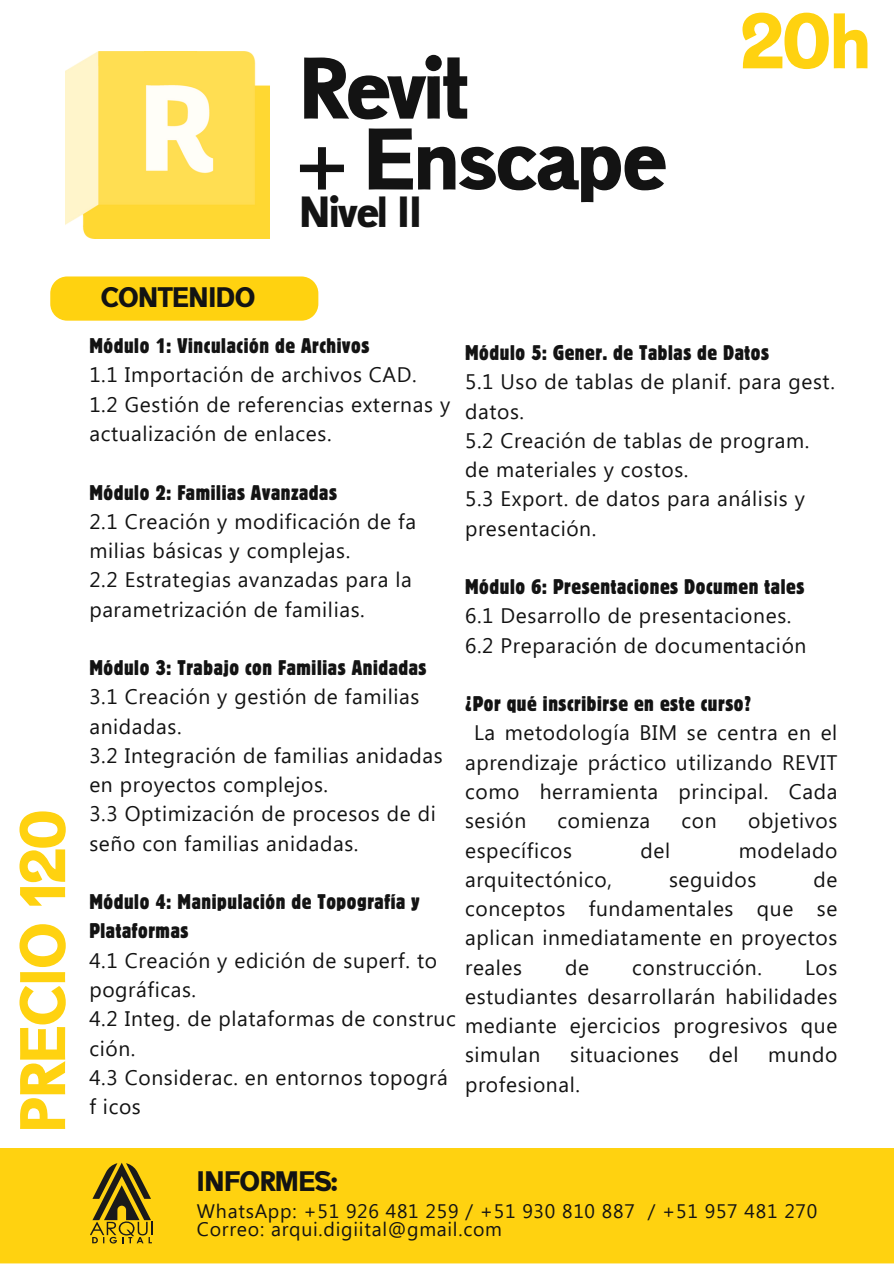
<style>
.page{position:relative;width:894px;height:1264px;background:#fff}
.page>*{position:absolute;margin:0;border:0;box-sizing:border-box;transform-origin:0 0}
.t1{font:83.4px/70.8px "Maximum Impact";color:#131313}
.t2{font:75px "Maximum Impact";color:#ffd210}
.t3{font:61.5px "Maximum Impact";color:#ffd210}
.t4{font:41.7px "Maximum Impact";color:#131313}
.t5{font:27px "Maximum Impact";color:#131313}
.t6{font:21px/29.2px "Segoe UI";letter-spacing:.03em;color:#131313}
.t7{font:condensed 21px/29.2px "Block W1 G";letter-spacing:.03em;color:#131313}
.t8{font:19.5px "Segoe UI";letter-spacing:.035em;color:#131313}
</style>
<div class="page">
<div style="left:50px;top:276px;width:268px;height:45px;background:#ffd210"></div>
<div style="left:0;top:1148px;width:893px;height:115px;background:#ffd210"></div>
<svg style="left:90px;top:1162px;width:62px;height:81px;background:#a48813"></svg>
<img style="left:66px;top:52px;width:204px;height:187px">
<p class="t3" style="left:7px;top:1132px;width:324px;rotate:-90deg">PRECIO 120</p>
<p class="t5" style="left:101px;top:281px;width:156px">CONTENIDO</p>
<p class="t1" style="left:300px;top:56px;width:367px">Revit<br>+ Enscape</p>
<p class="t4" style="left:300px;top:187px;width:123px">Nivel II</p>
<h5 class="t2" style="left:741px;top:-3px;width:130px">20h</h5>
<p class="t7" style="left:89px;top:331px;width:281px">Módulo 1: Vinculación de Archivos</p>
<h2 class="t6" style="left:89px;top:359px;width:329px">1.1 Importación de archivos CAD.</h2>
<h1 class="t6" style="left:89px;top:388px;width:362px">1.2 Gestión de referencias externas y actualización de enlaces.</h1>
<h4 class="t7" style="left:89px;top:477px;width:249px">Módulo 2: Familias Avanzadas</h4>
<h5 class="t6" style="left:89px;top:505px;width:328px">2.1 Creación y modificación de fa milias básicas y complejas.</h5>
<h3 class="t6" style="left:89px;top:564px;width:324px">2.2 Estrategias avanzadas para la parametrización de familias.</h3>
<p class="t7" style="left:89px;top:652px;width:338px">Módulo 3: Trabajo con Familias Anidadas</p>
<p class="t6" style="left:89px;top:681px;width:331px">3.1 Creación y gestión de familias anidadas.</p>
<p class="t6" style="left:89px;top:739px;width:355px">3.2 Integración de familias anidadas en proyectos complejos.</p>
<p class="t6" style="left:89px;top:798px;width:348px">3.3 Optimización de procesos de di seño con familias anidadas.</p>
<p class="t7" style="left:89px;top:886px;width:331px">Módulo 4: Manipulación de Topografía y<br>Plataformas</p>
<p class="t6" style="left:89px;top:944px;width:349px">4.1 Creación y edición de superf. to pográficas.</p>
<p class="t6" style="left:89px;top:1002px;width:368px">4.2 Integ. de plataformas de construc ción.</p>
<p class="t6" style="left:89px;top:1061px;width:360px">4.3 Considerac. en entornos topográ f icos</p>
<p class="t7" style="left:465px;top:338px;width:305px">Módulo 5: Gener. de Tablas de Datos</p>
<p class="t6" style="left:465px;top:366px;width:371px">5.1 Uso de tablas de planif. para gest. datos.</p>
<p class="t6" style="left:465px;top:424px;width:345px">5.2 Creación de tablas de program. de materiales y costos.</p>
<p class="t6" style="left:465px;top:483px;width:341px">5.3 Export. de datos para análisis y presentación.</p>
<p class="t7" style="left:465px;top:572px;width:340px">Módulo 6: Presentaciones Documen tales</p>
<p class="t6" style="left:465px;top:600px;width:328px">6.1 Desarrollo de presentaciones.</p>
<p class="t6" style="left:465px;top:629px;width:343px">6.2 Preparación de documentación</p>
<p class="t7" style="left:465px;top:689px;width:287px">¿Por qué inscribirse en este curso?</p>
<p class="t6" style="left:465px;top:717px;width:374px;text-align:justify;text-indent:9px">La metodología BIM se centra en el aprendizaje práctico utilizando REVIT como herramienta principal. Cada sesión</p>
<p class="t6" style="left:557px;top:805px;width:94px">comienza</p>
<p class="t6" style="left:681px;top:805px;width:37px">con</p>
<p class="t6" style="left:747px;top:805px;width:91px">objetivos</p>
<p class="t6" style="left:465px;top:834px;width:108px">específicos</p>
<p class="t6" style="left:640px;top:834px;width:31px">del</p>
<p class="t6" style="left:738px;top:834px;width:100px">modelado</p>
<p class="t6" style="left:465px;top:863px;width:148px">arquitectónico,</p>
<p class="t6" style="left:669px;top:863px;width:89px">seguidos</p>
<p class="t6" style="left:465px;top:863px;width:373px;text-align:justify;text-indent:348px">de conceptos fundamentales que se aplican inmediatamente en proyectos reales</p>
<p class="t6" style="left:565px;top:951px;width:25px">de</p>
<p class="t6" style="left:632px;top:951px;width:131px">construcción.</p>
<p class="t6" style="left:465px;top:951px;width:373px;text-align:justify;text-indent:340px">Los estudiantes desarrollarán habilidades mediante ejercicios progresivos que simulan</p>
<p class="t6" style="left:570px;top:1039px;width:110px">situaciones</p>
<p class="t6" style="left:708px;top:1039px;width:31px">del</p>
<p class="t6" style="left:768px;top:1039px;width:70px">mundo</p>
<p class="t6" style="left:465px;top:1068px;width:116px">profesional.</p>
<p class="t5" style="left:197px;top:1165px;width:142px">INFORMES:</p>
<p class="t8" style="left:197px;top:1197px;width:621px">WhatsApp: +51 926 481 259 / +51 930 810 887 / +51 957 481 270</p>
<p class="t8" style="left:197px;top:1215px;width:306px">Correo: arqui.digiital@gmail.com</p>
</div>
